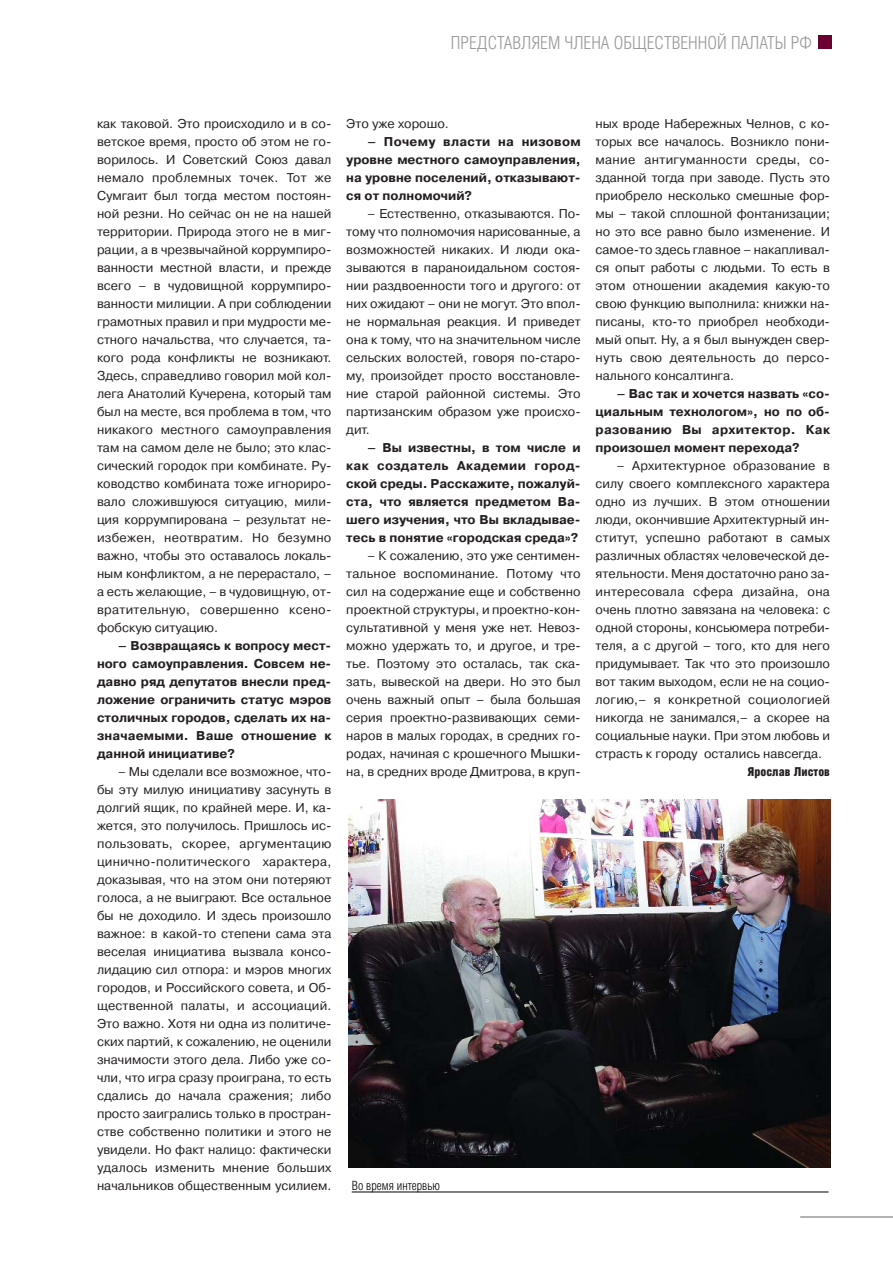
<style>
.page{position:relative;width:893px;height:1263px;background:#fff}
.page>*{position:absolute;margin:0;border:0;box-sizing:border-box;transform-origin:0 0}
.t1{font:300 18px "Helios Cond";color:#999}
.t2{font:12.75px/18px "Pragmatica C";color:#231f20;text-align:justify}
.t3{font:700 12.75px/18px "Pragmatica C";color:#231f20;text-align:justify}
.t4{font:300 12.75px "Helios Cond";color:#000}
.t5{font:900 12.3px "Helios Cond";color:#231f20}
</style>
<div class="page">
<div style="left:817px;top:35px;width:14px;height:14px;background:#6b0131"></div>
<hr style="left:800px;top:1216px;width:92px;height:2px;background:#999">
<img style="left:349px;top:799px;width:481px;height:369px">
<hr style="left:352px;top:1192px;width:476px;height:1px;background:#000">
<h1 class="t1" style="left:451px;top:38px;width:362px">ПРЕДСТАВЛЯЕМ ЧЛЕНА ОБЩЕСТВЕННОЙ ПАЛАТЫ РФ</h1>
<p class="t2" style="left:97px;top:115px;width:236px">как таковой. Это происходило и в со&shy;ветское время, просто об этом не го&shy;ворилось. И Советский Союз давал немало проблемных точек. Тот же Сумгаит был тогда местом постоян&shy;ной резни. Но сейчас он не на нашей территории. Природа этого не в миг&shy;рации, а в чрезвычайной коррумпиро&shy;ванности местной власти, и прежде всего – в чудовищной коррумпиро&shy;ванности милиции. А при соблюдении грамотных правил и при мудрости ме&shy;стного начальства, что случается, та&shy;кого рода конфликты не возникают.<br>Здесь, справедливо говорил мой кол&shy;лега Анатолий Кучерена, который там был на месте, вся проблема в том, что никакого местного самоуправления там на самом деле не было; это клас&shy;сический городок при комбинате. Ру&shy;ководство комбината тоже игнориро&shy;вало сложившуюся ситуацию, мили&shy;ция коррумпирована – результат не&shy;избежен, неотвратим. Но безумно важно, чтобы это оставалось локаль&shy;ным конфликтом, а не перерастало, – а есть желающие, – в чудовищную, от&shy;вратительную, совершенно ксено&shy;фобскую ситуацию.</p>
<p class="t3" style="left:97px;top:637px;width:236px;text-indent:21px">– Возвращаясь к вопросу мест&shy;ного самоуправления. Совсем не&shy;давно ряд депутатов внесли пред&shy;ложение ограничить статус мэров столичных городов, сделать их на&shy;значаемыми. Ваше отношение к данной инициативе?</p>
<p class="t2" style="left:97px;top:763px;width:236px;text-indent:21px">– Мы сделали все возможное, что&shy;бы эту милую инициативу засунуть в долгий ящик, по крайней мере. И, ка&shy;жется, это получилось. Пришлось ис&shy;пользовать, скорее, аргументацию цинично-политического характера, доказывая, что на этом они потеряют голоса, а не выиграют. Все остальное бы не доходило. И здесь произошло важное: в какой-то степени сама эта веселая инициатива вызвала консо&shy;лидацию сил отпора: и мэров многих городов, и Российского совета, и Об&shy;щественной палаты, и ассоциаций.<br>Это важно. Хотя ни одна из политиче&shy;ских партий, к сожалению, не оценили значимости этого дела. Либо уже со&shy;чли, что игра сразу проиграна, то есть сдались до начала сражения; либо просто заигрались только в простран&shy;стве собственно политики и этого не увидели. Но факт налицо: фактически удалось изменить мнение больших начальников общественным усилием.</p>
<p class="t2" style="left:346px;top:115px;width:104px">Это уже хорошо.</p>
<p class="t3" style="left:346px;top:133px;width:236px;text-indent:21px">– Почему власти на низовом уровне местного самоуправления, на уровне поселений, отказывают&shy;ся от полномочий?</p>
<p class="t2" style="left:346px;top:205px;width:236px;text-indent:21px">– Естественно, отказываются. По&shy;тому что полномочия нарисованные, а возможностей никаких. И люди ока&shy;зываются в параноидальном состоя&shy;нии раздвоенности того и другого: от них ожидают – они не могут. Это впол&shy;не нормальная реакция. И приведет она к тому, что на значительном числе сельских волостей, говоря по-старо&shy;му, произойдет просто восстановле&shy;ние старой районной системы. Это партизанским образом уже происхо&shy;дит.</p>
<p class="t3" style="left:346px;top:439px;width:236px;text-indent:21px">– Вы известны, в том числе и как создатель Академии город&shy;ской среды. Расскажите, пожалуй&shy;ста, что является предметом Ва&shy;шего изучения, что Вы вкладывае&shy;тесь в понятие «городская среда»?</p>
<p class="t2" style="left:346px;top:547px;width:236px;text-indent:21px">– К сожалению, это уже сентимен&shy;тальное воспоминание. Потому что сил на содержание еще и собственно проектной структуры, и проектно-кон&shy;сультативной у меня уже нет. Невоз&shy;можно удержать то, и другое, и тре&shy;тье. Поэтому это осталась, так ска&shy;зать, вывеской на двери. Но это был очень важный опыт – была большая серия проектно-развивающих семи&shy;наров в малых городах, в средних го&shy;родах, начиная с крошечного Мышки&shy;на, в средних вроде Дмитрова, в круп-</p>
<p class="t4" style="left:352px;top:1181px;width:90px">Во время интервью</p>
<p class="t2" style="left:595px;top:115px;width:236px">ных вроде Набережных Челнов, с ко&shy;торых все началось. Возникло пони&shy;мание антигуманности среды, со&shy;зданной тогда при заводе. Пусть это приобрело несколько смешные фор&shy;мы – такой сплошной фонтанизации; но это все равно было изменение. И самое-то здесь главное – накапливал&shy;ся опыт работы с людьми. То есть в этом отношении академия какую-то свою функцию выполнила: книжки на&shy;писаны, кто-то приобрел необходи&shy;мый опыт. Ну, а я был вынужден свер&shy;нуть свою деятельность до персо&shy;нального консалтинга.</p>
<p class="t3" style="left:595px;top:385px;width:236px;text-indent:21px">– Вас так и хочется назвать «со&shy;циальным технологом», но по об&shy;разованию Вы архитектор. Как произошел момент перехода?</p>
<p class="t2" style="left:595px;top:457px;width:236px;text-indent:21px">– Архитектурное образование в силу своего комплексного характера одно из лучших. В этом отношении люди, окончившие Архитектурный ин&shy;ститут, успешно работают в самых различных областях человеческой де&shy;ятельности. Меня достаточно рано за&shy;интересовала сфера дизайна, она очень плотно завязана на человека: с одной стороны, консьюмера потреби&shy;теля, а с другой – того, кто для него придумывает. Так что это произошло вот таким выходом, если не на социо&shy;логию,– я конкретной социологией никогда не занимался,– а скорее на социальные науки. При этом любовь и страсть к городу остались навсегда.</p>
<p class="t5" style="left:747px;top:768px;width:84px">Ярослав Листов</p>
</div>
